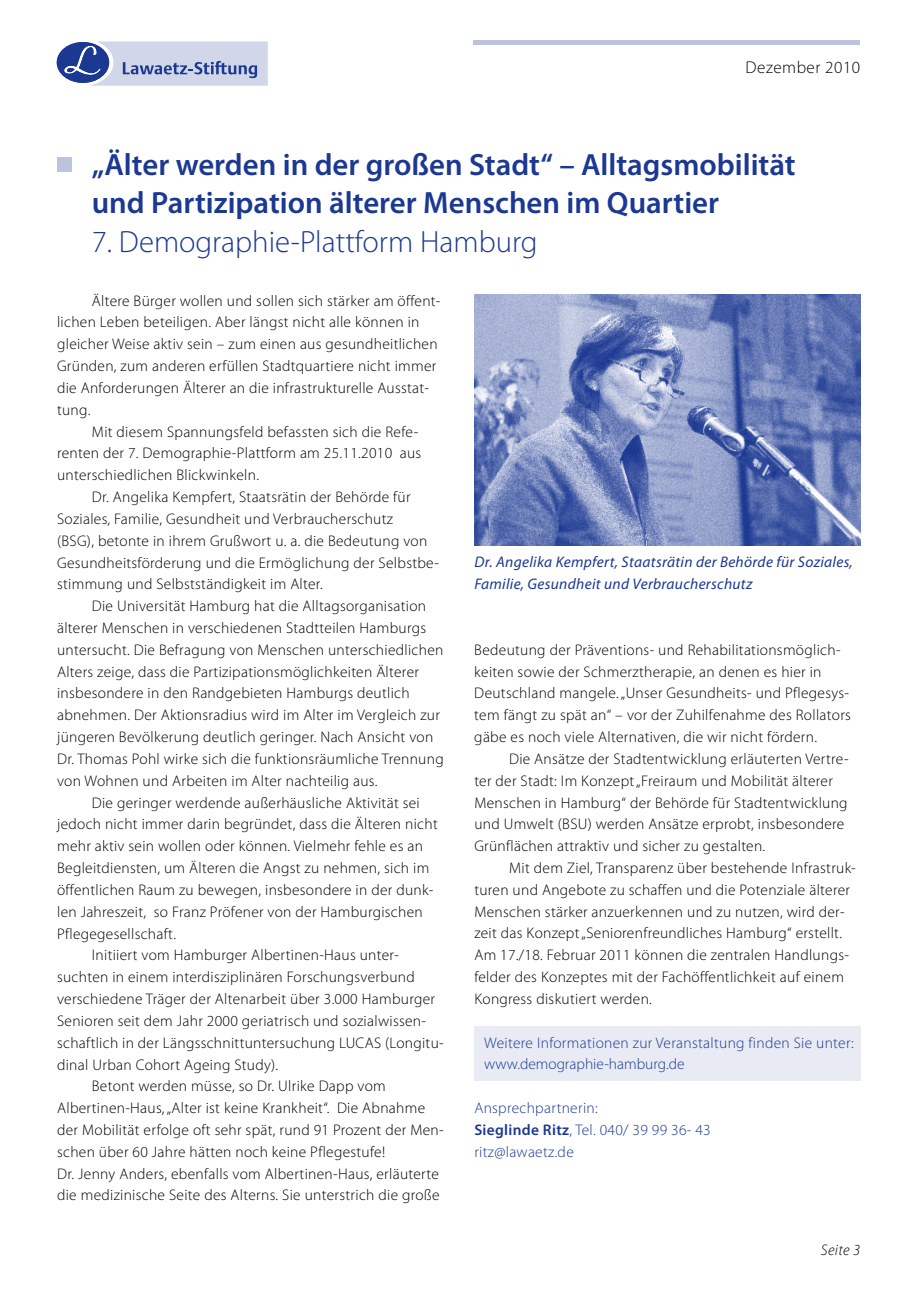
<style>
.page{position:relative;width:918px;height:1290px;background:#fff}
.page>*{position:absolute;margin:0;border:0;box-sizing:border-box;transform-origin:0 0}
.t1{font:600 30.8px/38.5px "Myriad Pro";color:#1b3892}
.t2{font:300 30.8px "Myriad Pro";color:#1b3892}
.t3{font:300 17.15px "Myriad Pro";letter-spacing:.03em;color:#000}
.t4{font:300 15.4px/21.9px "Myriad Pro";letter-spacing:.02em;color:#000}
.t5{font:300 15.4px/21.9px "Myriad Pro";letter-spacing:.02em;color:#1b3892}
.t6{font:italic 15.4px/21.9px "Myriad Pro";letter-spacing:.02em;color:#1b3892}
.t7{font:italic 300 15.4px "Myriad Pro";letter-spacing:.02em;color:#000}
.s1{font-weight:600}
</style>
<div class="page">
<div style="left:474px;top:1026px;width:387px;height:54px;background:#e8ebf4"></div>
<div style="left:474px;top:40px;width:386px;height:5px;background:#bbc3de"></div>
<svg style="left:57px;top:42px;width:210px;height:43px;background:#a8b3d5"></svg>
<div style="left:57px;top:158px;width:15px;height:14px;background:#bbc3de"></div>
<img style="left:474px;top:295px;width:387px;height:251px">
<p class="t3" style="left:745px;top:57px;width:116px">Dezember 2010</p>
<h1 class="t1" style="left:92px;top:144px;width:705px">„Älter werden in der großen Stadt“ – Alltagsmobilität und Partizipation älterer Menschen im Quartier</h1>
<h1 class="t2" style="left:92px;top:223px;width:447px">7. Demographie-Plattform Hamburg</h1>
<p class="t4" style="left:57px;top:289px;width:385px;text-indent:35px">Ältere Bürger wollen und sollen sich stärker am öffent&shy;lichen Leben beteiligen. Aber längst nicht alle können in gleicher Weise aktiv sein – zum einen aus gesundheitlichen Gründen, zum anderen erfüllen Stadtquartiere nicht immer die Anforderungen Älterer an die infrastrukturelle Ausstat&shy;tung.</p>
<p class="t4" style="left:57px;top:420px;width:366px;text-indent:35px">Mit diesem Spannungsfeld befassten sich die Refe&shy;renten der 7. Demographie-Plattform am 25.11.2010 aus unterschiedlichen Blickwinkeln.</p>
<p class="t4" style="left:57px;top:486px;width:383px;text-indent:35px">Dr. Angelika Kempfert, Staatsrätin der Behörde für Soziales, Familie, Gesundheit und Verbraucherschutz<br>(BSG), betonte in ihrem Grußwort u. a. die Bedeutung von Gesundheitsförderung und die Ermöglichung der Selbstbe&shy;stimmung und Selbstständigkeit im Alter.</p>
<p class="t4" style="left:92px;top:595px;width:336px">Die Universität Hamburg hat die Alltagsorganisation</p>
<p class="t4" style="left:57px;top:617px;width:370px">älterer Menschen in verschiedenen Stadtteilen Hamburgs</p>
<p class="t4" style="left:57px;top:639px;width:388px">untersucht. Die Befragung von Menschen unterschiedlichen</p>
<p class="t4" style="left:57px;top:660px;width:363px">Alters zeige, dass die Partizipationsmöglichkeiten Älterer</p>
<p class="t4" style="left:57px;top:682px;width:354px">insbesondere in den Randgebieten Hamburgs deutlich</p>
<p class="t4" style="left:57px;top:704px;width:384px">abnehmen. Der Aktionsradius wird im Alter im Vergleich zur</p>
<p class="t4" style="left:57px;top:726px;width:378px">jüngeren Bevölkerung deutlich geringer. Nach Ansicht von</p>
<p class="t4" style="left:57px;top:748px;width:388px">Dr. Thomas Pohl wirke sich die funktionsräumliche Trennung</p>
<p class="t4" style="left:57px;top:769px;width:322px">von Wohnen und Arbeiten im Alter nachteilig aus.</p>
<p class="t4" style="left:92px;top:791px;width:329px">Die geringer werdende außerhäusliche Aktivität sei</p>
<p class="t4" style="left:57px;top:813px;width:382px">jedoch nicht immer darin begründet, dass die Älteren nicht</p>
<p class="t4" style="left:57px;top:835px;width:367px">mehr aktiv sein wollen oder können. Vielmehr fehle es an</p>
<p class="t4" style="left:57px;top:857px;width:374px">Begleitdiensten, um Älteren die Angst zu nehmen, sich im</p>
<p class="t4" style="left:57px;top:879px;width:378px">öffentlichen Raum zu bewegen, insbesondere in der dunk-</p>
<p class="t4" style="left:57px;top:900px;width:367px">len Jahreszeit, so Franz Pröfener von der Hamburgischen</p>
<p class="t4" style="left:57px;top:922px;width:120px">Pflegegesellschaft.</p>
<p class="t4" style="left:92px;top:944px;width:309px">Initiiert vom Hamburger Albertinen-Haus unter-</p>
<p class="t4" style="left:57px;top:966px;width:359px">suchten in einem interdisziplinären Forschungsverbund</p>
<p class="t4" style="left:57px;top:988px;width:379px">verschiedene Träger der Altenarbeit über 3.000 Hamburger</p>
<p class="t4" style="left:57px;top:1009px;width:370px">Senioren seit dem Jahr 2000 geriatrisch und sozialwissen-</p>
<p class="t4" style="left:57px;top:1031px;width:388px">schaftlich in der Längsschnittuntersuchung LUCAS (Longitu-</p>
<p class="t4" style="left:57px;top:1053px;width:223px">dinal Urban Cohort Ageing Study).</p>
<p class="t4" style="left:92px;top:1075px;width:295px">Betont werden müsse, so Dr. Ulrike Dapp vom</p>
<p class="t4" style="left:57px;top:1097px;width:370px">Albertinen-Haus, „Alter ist keine Krankheit“. Die Abnahme</p>
<p class="t4" style="left:57px;top:1119px;width:388px">der Mobilität erfolge oft sehr spät, rund 91 Prozent der Men-</p>
<p class="t4" style="left:57px;top:1140px;width:330px">schen über 60 Jahre hätten noch keine Pflegestufe!</p>
<p class="t4" style="left:57px;top:1162px;width:383px">Dr. Jenny Anders, ebenfalls vom Albertinen-Haus, erläuterte</p>
<p class="t4" style="left:57px;top:1184px;width:384px">die medizinische Seite des Alterns. Sie unterstrich die große</p>
<p class="t6" style="left:474px;top:551px;width:380px">Dr. Angelika Kempfert, Staatsrätin der Behörde für Soziales,<br>Familie, Gesundheit und Verbraucherschutz</p>
<p class="t4" style="left:474px;top:638px;width:378px">Bedeutung der Präventions- und Rehabilitationsmöglich&shy;keiten sowie der Schmerztherapie, an denen es hier in Deutschland mangele. „Unser Gesundheits- und Pflegesys&shy;tem fängt zu spät an“ – vor der Zuhilfenahme des Rollators gäbe es noch viele Alternativen, die wir nicht fördern.</p>
<p class="t4" style="left:474px;top:747px;width:376px;text-indent:35px">Die Ansätze der Stadtentwicklung erläuterten Vertre&shy;ter der Stadt: Im Konzept „Freiraum und Mobilität älterer Menschen in Hamburg“ der Behörde für Stadtentwicklung und Umwelt (BSU) werden Ansätze erprobt, insbesondere Grünflächen attraktiv und sicher zu gestalten.</p>
<p class="t4" style="left:474px;top:857px;width:383px;text-indent:35px">Mit dem Ziel, Transparenz über bestehende Infrastruk&shy;turen und Angebote zu schaffen und die Potenziale älterer Menschen stärker anzuerkennen und zu nutzen, wird der&shy;zeit das Konzept „Seniorenfreundliches Hamburg“ erstellt.<br>Am 17./18. Februar 2011 können die zentralen Handlungs&shy;felder des Konzeptes mit der Fachöffentlichkeit auf einem Kongress diskutiert werden.</p>
<p class="t5" style="left:484px;top:1031px;width:371px">Weitere Informationen zur Veranstaltung finden Sie unter: www.demographie-hamburg.de</p>
<p class="t5" style="left:474px;top:1097px;width:238px">Ansprechpartnerin:<br><span class="s1">Sieglinde Ritz</span>, Tel. 040/ 39 99 36- 43 ritz@lawaetz.de</p>
<p class="t7" style="left:821px;top:1241px;width:41px">Seite 3</p>
</div>
